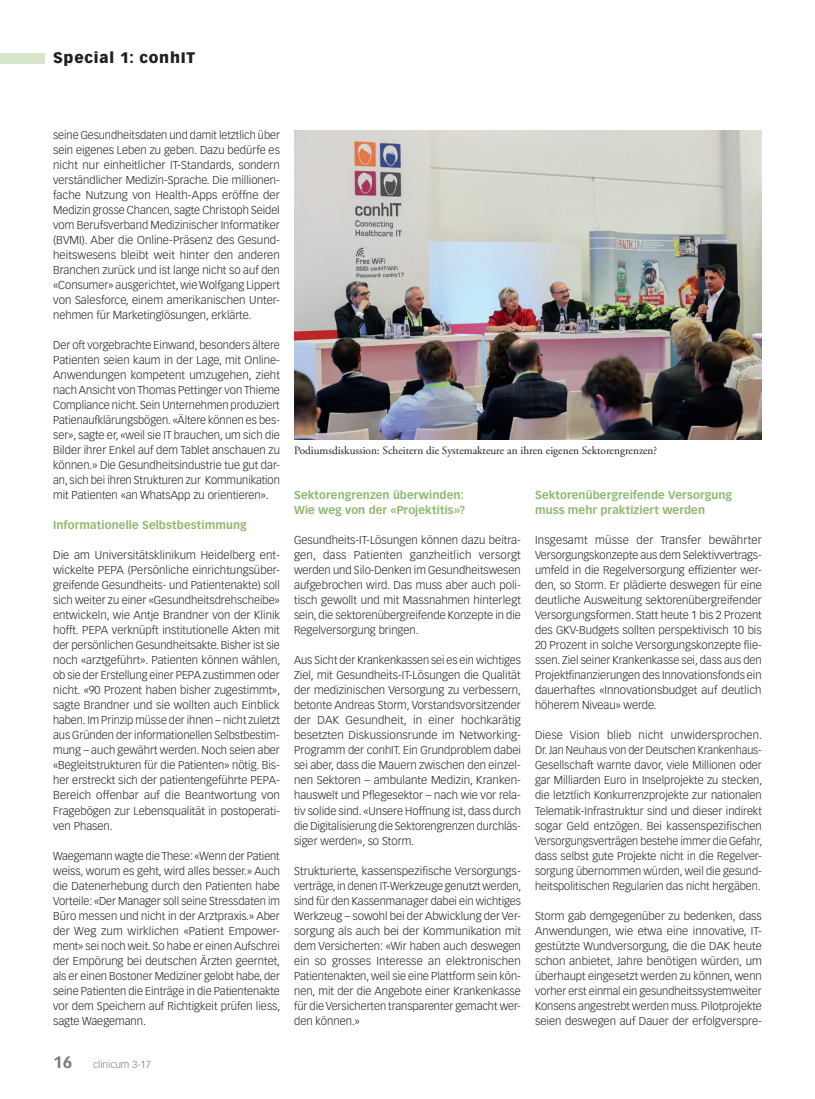
<style>
.page{position:relative;width:815px;height:1099px;background:#fff}
.page>*{position:absolute;margin:0;border:0;box-sizing:border-box;transform-origin:0 0}
.t1{font:900 15px "Vectora LT Std";letter-spacing:.05em;color:#231f20}
.t2{font:300 11.25px/15px "Vectora LT Std";color:#231f20;text-align:justify}
.t3{font:700 11.25px/15px "Vectora LT Std";letter-spacing:.005em;color:#8db96e}
.t4{font:11.25px "Adobe Garamond Pro";color:#231f20}
.t5{font:300 10px "Vectora LT Std";color:#76787b}
.s1{font-weight:700;font-size:16.25px}
</style>
<div class="page">
<div style="left:0;top:53px;width:45px;height:10px;background:#d8e5cd"></div>
<img style="left:294px;top:130px;width:468px;height:309px">
<h1 class="t1" style="left:53px;top:49px;width:144px">Special 1: conhIT</h1>
<p class="t2" style="left:53px;top:128px;width:228px">seine Gesundheitsdaten und damit letztlich über sein eigenes Leben zu geben. Dazu bedürfe es nicht nur einheitlicher IT-Standards, sondern verständlicher Medizin-Sprache. Die millionen&shy;fache Nutzung von Health-Apps eröffne der Medizin grosse Chancen, sagte Christoph Seidel vom Berufsverband Medizinischer Informatiker (BVMI). Aber die Online-Präsenz des Gesund&shy;heitswesens bleibt weit hinter den anderen Branchen zurück und ist lange nicht so auf den «Consumer» ausgerichtet, wie Wolfgang Lippert von Salesforce, einem amerikanischen Unter&shy;nehmen für Marketinglösungen, erklärte.</p>
<p class="t2" style="left:53px;top:338px;width:228px">Der oft vorgebrachte Einwand, besonders ältere Patienten seien kaum in der Lage, mit Online-Anwendungen kompetent umzugehen, zieht nach Ansicht von Thomas Pettinger von Thieme Compliance nicht. Sein Unternehmen produziert Patienaufklärungsbögen. «Ältere können es bes&shy;ser», sagte er, «weil sie IT brauchen, um sich die Bilder ihrer Enkel auf dem Tablet anschauen zu können.» Die Gesundheitsindustrie tue gut dar&shy;an, sich bei ihren Strukturen zur Kommunikation mit Patienten «an WhatsApp zu orientieren».</p>
<p class="t3" style="left:53px;top:518px;width:195px">Informationelle Selbstbestimmung</p>
<p class="t2" style="left:53px;top:548px;width:229px;text-align:left">Die am Universitätsklinikum Heidelberg ent&shy;wickelte PEPA (Persönliche einrichtungsüber&shy;greifende Gesundheits- und Patientenakte) soll sich weiter zu einer «Gesundheitsdrehscheibe» entwickeln, wie Antje Brandner von der Klinik hofft. PEPA verknüpft institutionelle Akten mit der persönlichen Gesundheitsakte. Bisher ist sie noch «arztgeführt». Patienten können wählen, ob sie der Erstellung einer PEPA zustimmen oder nicht. «90 Prozent haben bisher zugestimmt», sagte Brandner und sie wollten auch Einblick haben. Im Prinzip müsse der ihnen – nicht zuletzt aus Gründen der informationellen Selbstbestim&shy;mung – auch gewährt werden. Noch seien aber «Begleitstrukturen für die Patienten» nötig. Bis&shy;her erstreckt sich der patientengeführte PEPA-Bereich offenbar auf die Beantwortung von Fragebögen zur Lebensqualität in postoperati&shy;ven Phasen.</p>
<p class="t2" style="left:53px;top:848px;width:229px">Waegemann wagte die These: «Wenn der Patient weiss, worum es geht, wird alles besser.» Auch die Datenerhebung durch den Patienten habe Vorteile: «Der Manager soll seine Stressdaten im Büro messen und nicht in der Arztpraxis.» Aber der Weg zum wirklichen «Patient Empower&shy;ment» sei noch weit. So habe er einen Aufschrei der Empörung bei deutschen Ärzten geerntet, als er einen Bostoner Mediziner gelobt habe, der seine Patienten die Einträge in die Patientenakte vor dem Speichern auf Richtigkeit prüfen liess, sagte Waegemann.</p>
<p class="t5" style="left:53px;top:1058px;width:99px"><span class="s1">16</span> clinicum 3-17</p>
<p class="t4" style="left:294px;top:444px;width:365px">Podiumsdiskussion: Scheitern die Systemakteure an ihren eigenen Sektorengrenzen?</p>
<p class="t3" style="left:294px;top:488px;width:173px">Sektorengrenzen überwinden:<br>Wie weg von der «Projektitis»?</p>
<p class="t2" style="left:294px;top:533px;width:228px">Gesundheits-IT-Lösungen können dazu beitra&shy;gen, dass Patienten ganzheitlich versorgt werden und Silo-Denken im Gesundheitswesen aufgebrochen wird. Das muss aber auch poli&shy;tisch gewollt und mit Massnahmen hinterlegt sein, die sektorenübergreifende Konzepte in die Regelversorgung bringen.</p>
<p class="t2" style="left:294px;top:653px;width:229px">Aus Sicht der Krankenkassen sei es ein wichtiges Ziel, mit Gesundheits-IT-Lösungen die Qualität der medizinischen Versorgung zu verbessern, betonte Andreas Storm, Vorstandsvorsitzender der DAK Gesundheit, in einer hochkarätig besetzten Diskussionsrunde im Networking-Programm der conhIT. Ein Grundproblem dabei sei aber, dass die Mauern zwischen den einzel&shy;nen Sektoren – ambulante Medizin, Kranken&shy;hauswelt und Pflegesektor – nach wie vor rela&shy;tiv solide sind. «Unsere Hoffnung ist, dass durch die Digitalisierung die Sektorengrenzen durchläs&shy;siger werden», so Storm.</p>
<p class="t2" style="left:294px;top:863px;width:229px">Strukturierte, kassenspezifische Versorgungs&shy;verträge, in denen IT-Werkzeuge genutzt werden, sind für den Kassenmanager dabei ein wichtiges Werkzeug – sowohl bei der Abwicklung der Ver&shy;sorgung als auch bei der Kommunikation mit dem Versicherten: «Wir haben auch deswegen ein so grosses Interesse an elektronischen Patientenakten, weil sie eine Plattform sein kön&shy;nen, mit der die Angebote einer Krankenkasse für die Versicherten transparenter gemacht wer&shy;den können.»</p>
<p class="t3" style="left:535px;top:488px;width:199px">Sektorenübergreifende Versorgung muss mehr praktiziert werden</p>
<p class="t2" style="left:535px;top:533px;width:228px">Insgesamt müsse der Transfer bewährter Versorgungskonzepte aus dem Selektivvertrags&shy;umfeld in die Regelversorgung effizienter wer&shy;den, so Storm. Er plädierte deswegen für eine deutliche Ausweitung sektorenübergreifender Versorgungsformen. Statt heute 1 bis 2 Prozent des GKV-Budgets sollten perspektivisch 10 bis 20 Prozent in solche Versorgungskonzepte flie&shy;ssen. Ziel seiner Krankenkasse sei, dass aus den Projektfinanzierungen des Innovationsfonds ein dauerhaftes «Innovationsbudget auf deutlich höherem Niveau» werde.</p>
<p class="t2" style="left:535px;top:728px;width:229px">Diese Vision blieb nicht unwidersprochen.<br>Dr. Jan Neuhaus von der Deutschen Krankenhaus-Gesellschaft warnte davor, viele Millionen oder gar Milliarden Euro in Inselprojekte zu stecken, die letztlich Konkurrenzprojekte zur nationalen Telematik-Infrastruktur sind und dieser indirekt sogar Geld entzögen. Bei kassenspezifischen Versorgungsverträgen bestehe immer die Gefahr, dass selbst gute Projekte nicht in die Regelver&shy;sorgung übernommen würden, weil die gesund&shy;heitspolitischen Regularien das nicht hergäben.</p>
<p class="t2" style="left:535px;top:908px;width:228px">Storm gab demgegenüber zu bedenken, dass Anwendungen, wie etwa eine innovative, IT&shy;gestützte Wundversorgung, die die DAK heute schon anbietet, Jahre benötigen würden, um überhaupt eingesetzt werden zu können, wenn vorher erst einmal ein gesundheitssystemweiter Konsens angestrebt werden muss. Pilotprojekte seien deswegen auf Dauer der erfolgverspre-</p>
</div>
